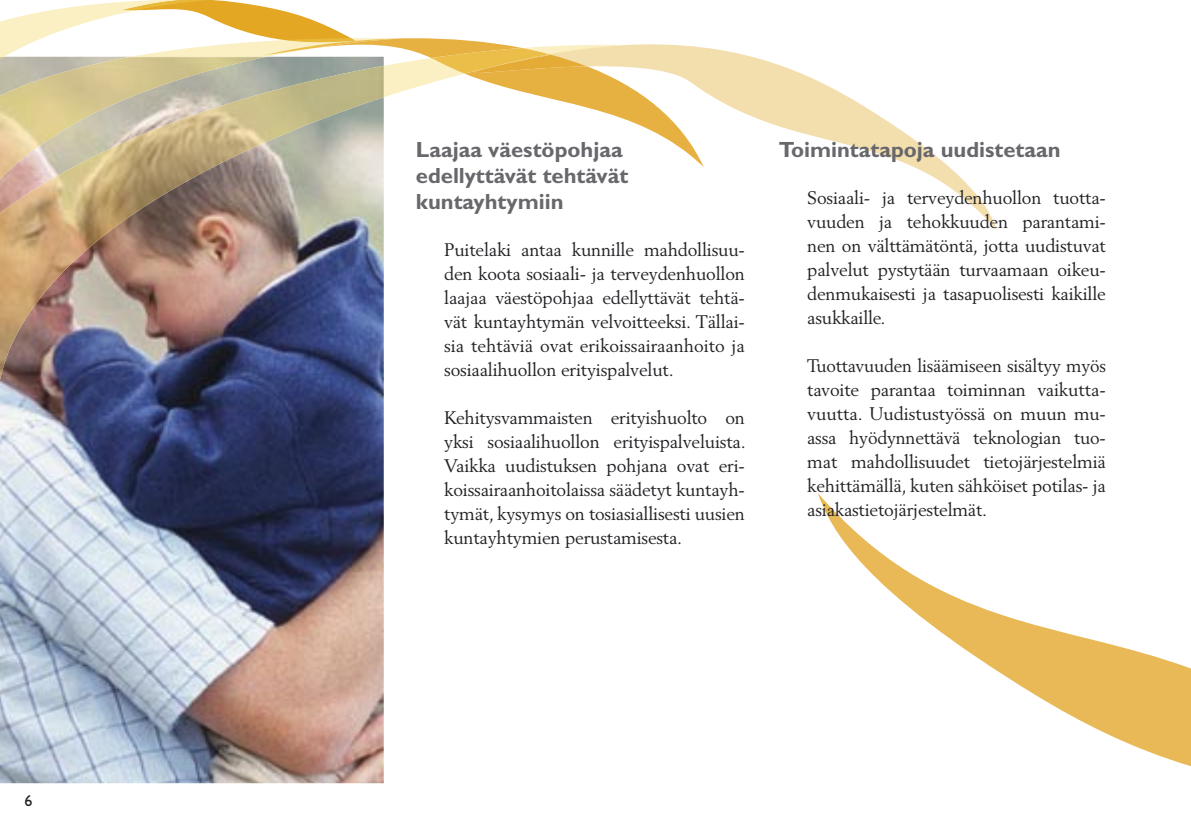
<style>
.page{position:relative;width:1191px;height:840px;background:#fff}
.page>*{position:absolute;margin:0;border:0;box-sizing:border-box;transform-origin:0 0}
.t1{font:700 22px/26px "Gill Sans Std";color:#68676c}
.t2{font:18px/24px "Berling LT Std";letter-spacing:-.01em;color:#212125;text-align:justify}
.t3{font:16px "Gill Sans Std";color:#212125}
</style>
<div class="page">
<img style="left:0;top:380px;width:384px;height:402px">
<svg style="left:817px;top:493px;width:374px;height:272px"></svg>
<svg style="left:703px;top:47px;width:294px;height:183px"></svg>
<svg style="left:544px;top:44px;width:159px;height:123px"></svg>
<img style="left:0;top:97px;width:384px;height:283px">
<img style="left:0;top:97px;width:267px;height:82px">
<svg style="left:0;top:0;width:624px;height:97px"></svg>
<p class="t3" style="left:24px;top:790px;width:9px">6</p>
<p class="t1" style="left:416px;top:136px;width:214px">Laajaa väestöpohjaa edellyttävät tehtävät kuntayhtymiin</p>
<p class="t2" style="left:444px;top:237px;width:302px">Puitelaki antaa kunnille mahdollisuu&shy;den koota sosiaali- ja terveydenhuollon laajaa väestöpohjaa edellyttävät tehtä&shy;vät kuntayhtymän velvoitteeksi. Tällai&shy;sia tehtäviä ovat erikoissairaanhoito ja sosiaalihuollon erityispalvelut.</p>
<p class="t2" style="left:444px;top:405px;width:303px">Kehitysvammaisten erityishuolto on yksi sosiaalihuollon erityispalveluista.<br>Vaikka uudistuksen pohjana ovat eri&shy;koissairaanhoitolaissa säädetyt kuntayh&shy;tymät, kysymys on tosiasiallisesti uusien kuntayhtymien perustamisesta.</p>
<p class="t1" style="left:779px;top:136px;width:283px">Toimintatapoja uudistetaan</p>
<p class="t2" style="left:807px;top:185px;width:300px">Sosiaali- ja terveydenhuollon tuotta&shy;vuuden ja tehokkuuden parantami&shy;nen on välttämätöntä, jotta uudistuvat palvelut pystytään turvaamaan oikeu&shy;denmukaisesti ja tasapuolisesti kaikille asukkaille.</p>
<p class="t2" style="left:807px;top:353px;width:300px">Tuottavuuden lisäämiseen sisältyy myös tavoite parantaa toiminnan vaikutta&shy;vuutta. Uudistustyössä on muun mu&shy;assa hyödynnettävä teknologian tuo&shy;mat mahdollisuudet tietojärjestelmiä kehittämällä, kuten sähköiset potilas- ja asiakastietojärjestelmät.</p>
</div>
